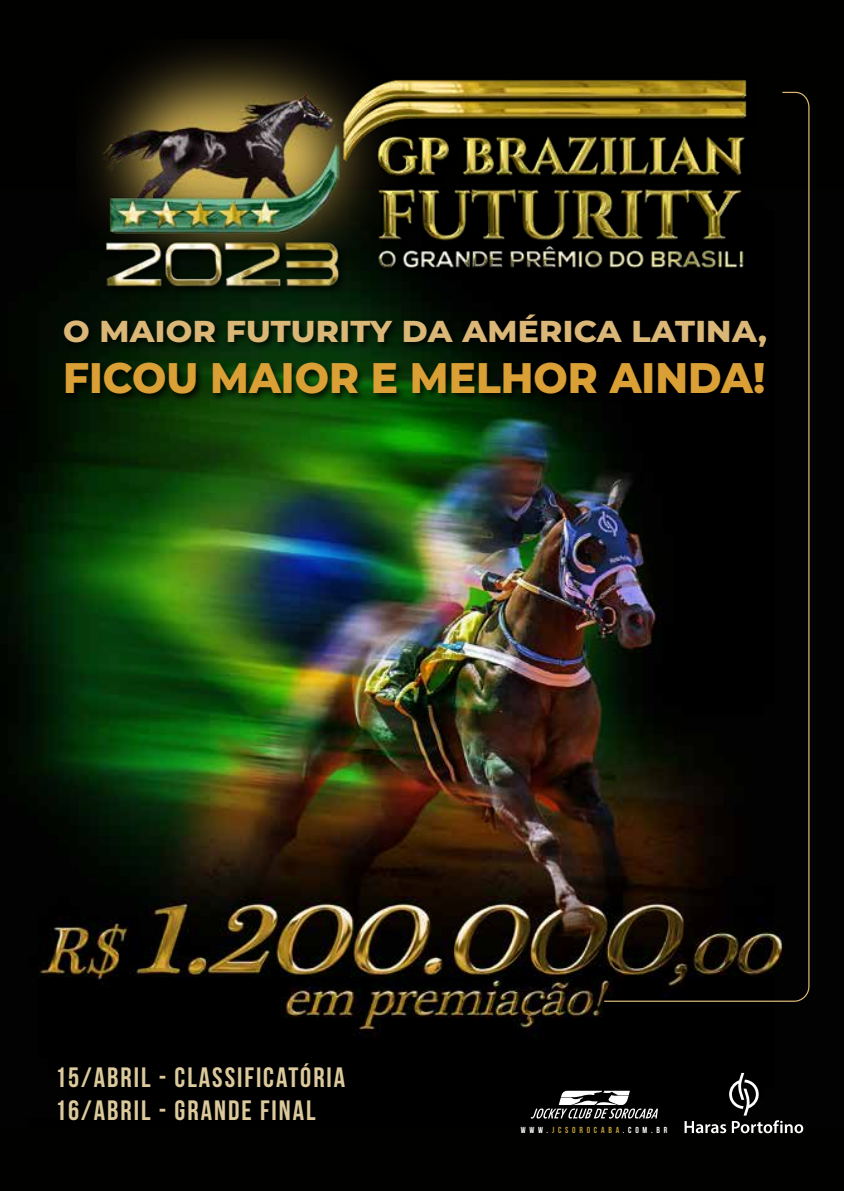
<style>
.page{position:relative;width:844px;height:1191px;background:#fff}
.page>*{position:absolute;margin:0;border:0;box-sizing:border-box;transform-origin:0 0}
.t1{font:800 42.7px "Montserrat";color:#dba035;scale:.95 1}
.t2{font:800 30.28px "Montserrat";letter-spacing:.01em;color:#dbb777;scale:1.04 1}
.t3{font:700 28px/33.6px "Bebas Neue";letter-spacing:.07em;color:#dcca9c}
.t4{font:700 8.75px "Bebas Neue";letter-spacing:.43em;color:#fff}
.s1{color:#c6a138}
</style>
<div class="page">
<div style="left:0;top:0;width:843px;height:1191px;background:#010100"></div>
<img style="left:0;top:190px;width:810px;height:929px">
<img style="left:76px;top:46px;width:671px;height:266px">
<svg style="left:603px;top:91px;width:206px;height:911px"></svg>
<svg style="left:684px;top:1073px;width:119px;height:60px"></svg>
<svg style="left:530px;top:1090px;width:127px;height:28px"></svg>
<div style="left:62px;top:312px;width:713px;height:91px;background:#000;opacity:.75"></div>
<p class="t2" style="left:63px;top:309px;width:678px">O MAIOR FUTURITY DA AMÉRICA LATINA,</p>
<h1 class="t1" style="left:63px;top:347px;width:740px">FICOU MAIOR E MELHOR AINDA!</h1>
<p class="t3" style="left:55px;top:1059px;width:291px">15/ABRIL - CLASSIFICATÓRIA<br>16/ABRIL - GRANDE FINAL</p>
<p class="t4" style="left:521px;top:1125px;width:148px">WWW.<span class="s1">JCSOROCABA</span>.COM.BR</p>
</div>
